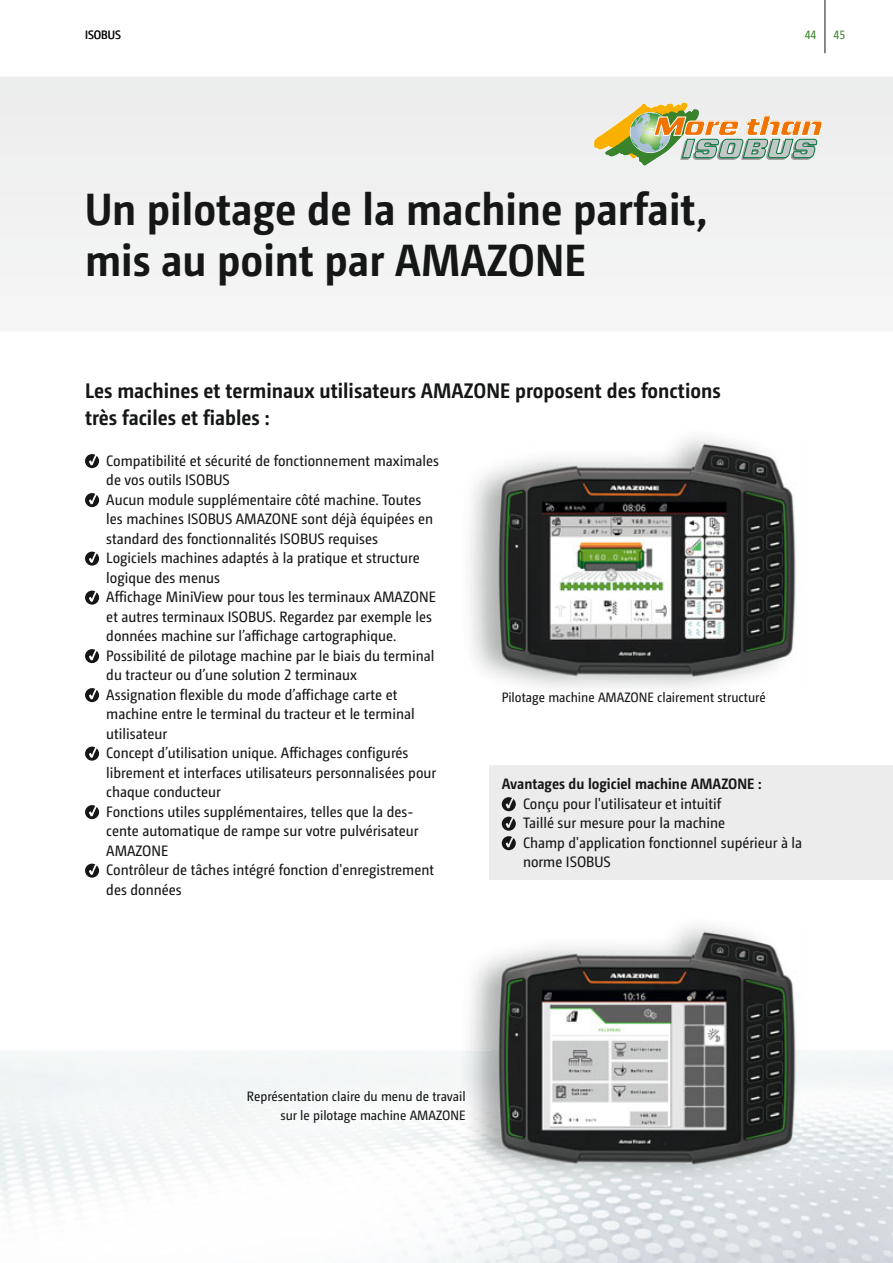
<style>
.page{position:relative;width:893px;height:1263px;background:#fff}
.page>*{position:absolute;margin:0;border:0;box-sizing:border-box;transform-origin:0 0}
.t1{font:700 45px/51px "Camingo Dos Pro S Cd";color:#151616}
.t2{font:26.1px "Amazone VI Bl It";letter-spacing:-.05em;color:#f07300}
.t3{font:26.1px "Amazone VI Bl It Out";color:#848484}
.t4{font:700 21px/27px "Camingo Dos Pro S Cd";color:#151616}
.t5{font:15px/19.5px "Camingo Dos Pro S Cd";color:#151616}
.t6{font:700 15px "Camingo Dos Pro S Cd";color:#151616}
.t7{font:13.5px/19.5px "Camingo Dos Pro S Cd";color:#151616;text-align:right}
.t8{font:12px "Camingo Dos Pro S Cd";color:#151616}
.t9{font:12px "Camingo Dos Pro S Cd";color:#38832b}
</style>
<div class="page">
<div style="left:0;top:77px;width:893px;height:220px;background:#f0f0f0"></div>
<svg style="left:594px;top:100px;width:229px;height:66px"></svg>
<img style="left:800px;top:1051px;width:93px;height:212px">
<img style="left:479px;top:1187px;width:321px;height:76px">
<img style="left:492px;top:438px;width:306px;height:246px">
<img style="left:460px;top:925px;width:340px;height:262px">
<img style="left:492px;top:926px;width:310px;height:246px">
<hr style="left:825px;top:0;width:1px;height:53px;background:#151616">
<svg style="left:85px;top:454px;width:14px;height:14px"></svg>
<svg style="left:85px;top:493px;width:14px;height:14px"></svg>
<svg style="left:85px;top:552px;width:14px;height:14px"></svg>
<svg style="left:85px;top:591px;width:14px;height:14px"></svg>
<svg style="left:85px;top:649px;width:14px;height:14px"></svg>
<svg style="left:85px;top:688px;width:14px;height:14px"></svg>
<svg style="left:85px;top:747px;width:14px;height:14px"></svg>
<svg style="left:85px;top:805px;width:14px;height:14px"></svg>
<svg style="left:85px;top:864px;width:14px;height:14px"></svg>
<div style="left:489px;top:765px;width:404px;height:115px;background:#ececec"></div>
<svg style="left:502px;top:797px;width:14px;height:14px"></svg>
<svg style="left:502px;top:817px;width:14px;height:33px"></svg>
<p class="t8" style="left:85px;top:29px;width:37px">ISOBUS</p>
<p class="t9" style="left:805px;top:29px;width:13px">44</p>
<p class="t9" style="left:833px;top:29px;width:13px">45</p>
<h2 class="t2" style="left:654px;top:111px;width:171px">More than</h2>
<h2 class="t3" style="left:680px;top:135px;width:136px">ISOBUS</h2>
<h1 class="t1" style="left:85px;top:188px;width:624px">Un pilotage de la machine parfait, mis au point par AMAZONE</h1>
<h3 class="t4" style="left:85px;top:379px;width:637px">Les machines et terminaux utilisateurs AMAZONE proposent des fonctions très faciles et fiables :</h3>
<p class="t5" style="left:106px;top:452px;width:334px">Compatibilité et sécurité de fonctionnement maximales de vos outils ISOBUS<br>Aucun module supplémentaire côté machine. Toutes les machines ISOBUS AMAZONE sont déjà équipées en standard des fonctionnalités ISOBUS requises<br>Logiciels machines adaptés à la pratique et structure logique des menus<br>Affichage MiniView pour tous les terminaux AMAZONE et autres terminaux ISOBUS. Regardez par exemple les données machine sur l’affichage cartographique.<br>Possibilité de pilotage machine par le biais du terminal du tracteur ou d’une solution 2 terminaux<br>Assignation flexible du mode d’affichage carte et machine entre le terminal du tracteur et le terminal utilisateur<br>Concept d’utilisation unique. Affichages configurés librement et interfaces utilisateurs personnalisées pour chaque conducteur<br>Fonctions utiles supplémentaires, telles que la des&shy;cente automatique de rampe sur votre pulvérisateur AMAZONE<br>Contrôleur de tâches intégré fonction d'enregistrement des données</p>
<p class="t7" style="left:502px;top:689px;width:265px">Pilotage machine AMAZONE clairement structuré</p>
<p class="t6" style="left:502px;top:778px;width:261px">Avantages du logiciel machine AMAZONE :</p>
<p class="t5" style="left:523px;top:795px;width:281px">Conçu pour l'utilisateur et intuitif<br>Taillé sur mesure pour la machine<br>Champ d'application fonctionnel supérieur à la norme ISOBUS</p>
<p class="t7" style="left:247px;top:1087px;width:220px">Représentation claire du menu de travail sur le pilotage machine AMAZONE</p>
</div>
